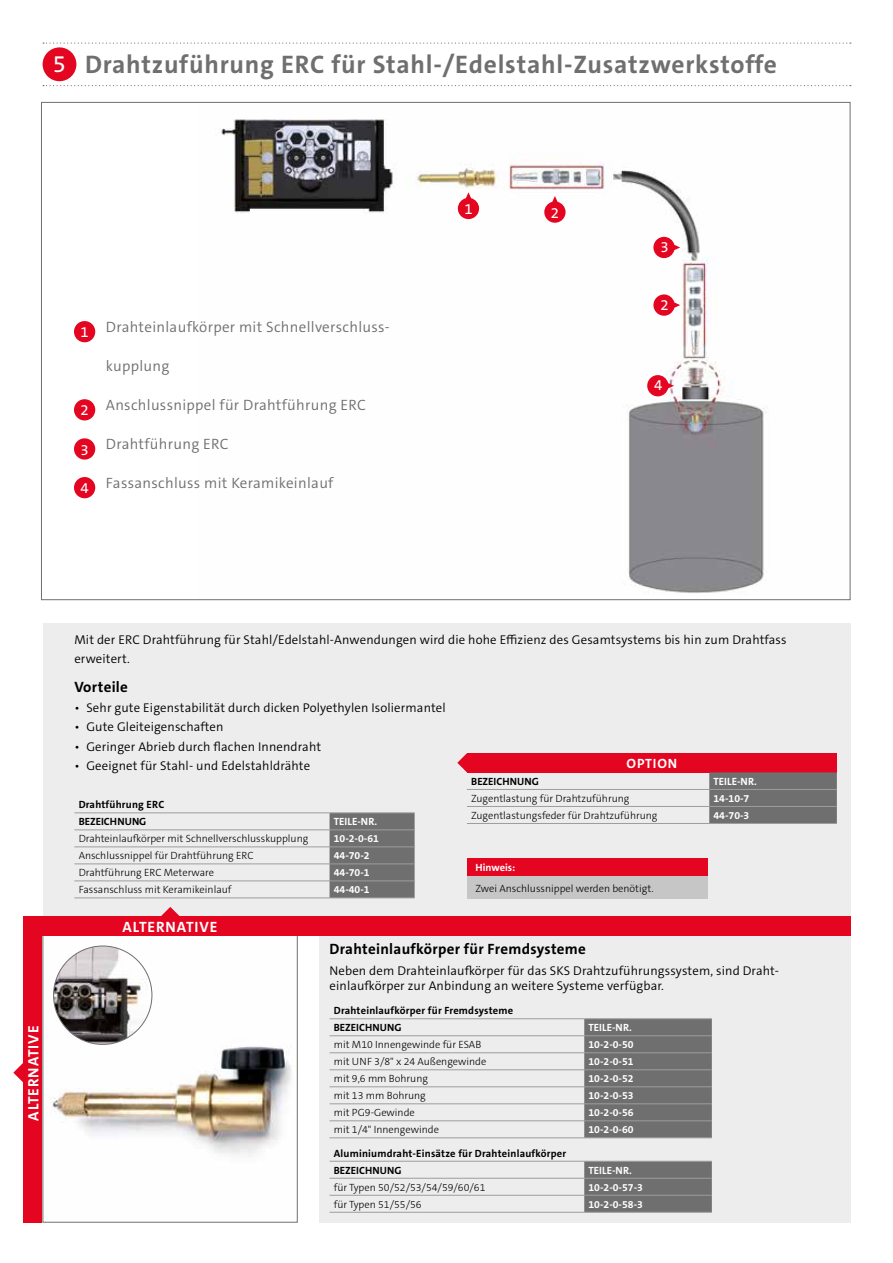
<style>
.page{position:relative;width:893px;height:1263px;background:#fff}
.page>*{position:absolute;margin:0;border:0;box-sizing:border-box;transform-origin:0 0}
.t1{font:700 25.5px "The Sans C5";letter-spacing:.03em;color:#706f6f}
.t2{font:300 15px "The Sans C5";letter-spacing:.02em;color:#706f6f}
.t3{font:700 15px "The Sans C5";letter-spacing:.02em;color:#000}
.t4{font:700 15px "The Sans C5";letter-spacing:.06em;color:#fff}
.t5{font:15px "The Sans C5";color:#fff}
.t6{font:700 13.5px "The Sans C5";letter-spacing:.06em;color:#fff}
.t7{font:300 12.75px/19.5px "The Sans C5";letter-spacing:.01em;color:#000}
.t8{font:300 10.5px "The Sans C5";color:#000}
.t9{font:700 10.5px "The Sans C5";color:#fff}
.t10{font:700 10.5px/17px "The Sans C5";letter-spacing:.02em;color:#000}
.t11{font:700 10.5px "The Sans C5";color:#000}
.s1{font-weight:400;font-size:24px;color:#fff}
</style>
<div class="page">
<svg style="left:43px;top:43px;width:808px;height:1px"></svg>
<svg style="left:43px;top:85px;width:808px;height:1px"></svg>
<div style="left:43px;top:47px;width:33px;height:34px;background:#e40521;border-radius:50%"></div>
<img style="left:219px;top:119px;width:545px;height:474px">
<div style="left:43px;top:623px;width:807px;height:294px;background:#ededed"></div>
<svg style="left:330px;top:813px;width:85px;height:84px;background:#717070"></svg>
<hr style="left:74px;top:812px;width:256px;height:1px;background:#9d9d9c">
<hr style="left:330px;top:812px;width:85px;height:1px;background:#9d9d9c">
<hr style="left:74px;top:829px;width:256px;height:1px;background:#9d9d9c">
<hr style="left:330px;top:829px;width:85px;height:1px;background:#9d9d9c">
<hr style="left:74px;top:846px;width:256px;height:1px;background:#9d9d9c">
<hr style="left:330px;top:846px;width:85px;height:1px;background:#9d9d9c">
<hr style="left:74px;top:863px;width:256px;height:1px;background:#9d9d9c">
<hr style="left:330px;top:863px;width:85px;height:1px;background:#9d9d9c">
<hr style="left:74px;top:880px;width:256px;height:1px;background:#9d9d9c">
<hr style="left:330px;top:880px;width:85px;height:1px;background:#9d9d9c">
<hr style="left:74px;top:897px;width:256px;height:1px;background:#9d9d9c">
<hr style="left:330px;top:897px;width:85px;height:1px;background:#9d9d9c">
<div style="left:74px;top:321px;width:21px;height:21px;background:#e40521;border-radius:50%"></div>
<div style="left:74px;top:477px;width:21px;height:21px;background:#e40521;border-radius:50%"></div>
<div style="left:74px;top:399px;width:21px;height:21px;background:#e40521;border-radius:50%"></div>
<div style="left:74px;top:438px;width:21px;height:22px;background:#e40521;border-radius:50%"></div>
<div style="left:319px;top:934px;width:531px;height:288px;background:#ededed"></div>
<svg style="left:584px;top:1019px;width:128px;height:118px;background:#717070"></svg>
<hr style="left:330px;top:1018px;width:254px;height:1px;background:#9d9d9c">
<hr style="left:584px;top:1018px;width:128px;height:1px;background:#9d9d9c">
<hr style="left:330px;top:1035px;width:254px;height:1px;background:#9d9d9c">
<hr style="left:584px;top:1035px;width:128px;height:1px;background:#9d9d9c">
<hr style="left:330px;top:1052px;width:254px;height:1px;background:#9d9d9c">
<hr style="left:584px;top:1052px;width:128px;height:1px;background:#9d9d9c">
<hr style="left:330px;top:1069px;width:254px;height:1px;background:#9d9d9c">
<hr style="left:330px;top:1086px;width:254px;height:1px;background:#9d9d9c">
<hr style="left:330px;top:1103px;width:254px;height:1px;background:#9d9d9c">
<hr style="left:330px;top:1120px;width:254px;height:1px;background:#9d9d9c">
<hr style="left:330px;top:1137px;width:254px;height:1px;background:#9d9d9c">
<hr style="left:584px;top:1069px;width:128px;height:1px;background:#9d9d9c">
<hr style="left:584px;top:1086px;width:128px;height:1px;background:#9d9d9c">
<hr style="left:584px;top:1103px;width:128px;height:1px;background:#9d9d9c">
<hr style="left:584px;top:1120px;width:128px;height:1px;background:#9d9d9c">
<hr style="left:584px;top:1137px;width:128px;height:1px;background:#9d9d9c">
<svg style="left:584px;top:1162px;width:128px;height:50px;background:#717070"></svg>
<hr style="left:330px;top:1161px;width:254px;height:1px;background:#9d9d9c">
<hr style="left:584px;top:1161px;width:128px;height:1px;background:#9d9d9c">
<hr style="left:330px;top:1178px;width:254px;height:1px;background:#9d9d9c">
<hr style="left:584px;top:1178px;width:128px;height:1px;background:#9d9d9c">
<hr style="left:330px;top:1195px;width:254px;height:1px;background:#9d9d9c">
<hr style="left:584px;top:1195px;width:128px;height:1px;background:#9d9d9c">
<hr style="left:330px;top:1212px;width:254px;height:1px;background:#9d9d9c">
<hr style="left:584px;top:1212px;width:128px;height:1px;background:#9d9d9c">
<svg style="left:13px;top:1063px;width:10px;height:19px"></svg>
<div style="left:23px;top:934px;width:20px;height:288px;background:#e40521"></div>
<img style="left:52px;top:947px;width:239px;height:210px">
<div style="left:43px;top:934px;width:255px;height:288px;border:1px solid #706f6f"></div>
<img style="left:54px;top:946px;width:98px;height:98px;border-radius:49px">
<svg style="left:458px;top:192px;width:21px;height:27px"></svg>
<svg style="left:544px;top:196px;width:22px;height:27px"></svg>
<svg style="left:653px;top:237px;width:27px;height:21px"></svg>
<svg style="left:653px;top:294px;width:27px;height:22px"></svg>
<svg style="left:647px;top:375px;width:27px;height:21px"></svg>
<div style="left:23px;top:916px;width:827px;height:20px;background:#e40521"></div>
<svg style="left:161px;top:907px;width:19px;height:9px"></svg>
<svg style="left:457px;top:753px;width:10px;height:19px"></svg>
<div style="left:467px;top:859px;width:241px;height:17px;background:#e40521"></div>
<div style="left:467px;top:876px;width:241px;height:22px;background:#c6c6c6"></div>
<div style="left:467px;top:753px;width:370px;height:19px;background:#e40521"></div>
<div style="left:709px;top:772px;width:128px;height:51px;background:#706f6f"></div>
<hr style="left:467px;top:789px;width:242px;height:1px;background:#9d9d9c">
<hr style="left:709px;top:789px;width:128px;height:1px;background:#9d9d9c">
<hr style="left:467px;top:806px;width:242px;height:1px;background:#9d9d9c">
<hr style="left:709px;top:806px;width:128px;height:1px;background:#9d9d9c">
<hr style="left:467px;top:823px;width:242px;height:1px;background:#9d9d9c">
<hr style="left:709px;top:823px;width:128px;height:1px;background:#9d9d9c">
<h1 class="t1" style="left:53px;top:48px;width:725px"><span class="s1">5</span> Drahtzuführung ERC für Stahl-/Edelstahl-Zusatzwerkstoffe</h1>
<h2 class="t5" style="left:80px;top:323px;width:10px">1</h2>
<h2 class="t5" style="left:80px;top:401px;width:10px">2</h2>
<h2 class="t5" style="left:80px;top:440px;width:10px">3</h2>
<h2 class="t5" style="left:80px;top:478px;width:10px">4</h2>
<h2 class="t2" style="left:106px;top:317px;width:285px">Drahteinlaufkörper mit Schnellverschluss-</h2>
<h2 class="t2" style="left:106px;top:356px;width:65px">kupplung</h2>
<h2 class="t2" style="left:106px;top:395px;width:262px">Anschlussnippel für Drahtführung ERC</h2>
<h2 class="t2" style="left:106px;top:434px;width:124px">Drahtführung ERC</h2>
<h2 class="t2" style="left:106px;top:473px;width:229px">Fassanschluss mit Keramikeinlauf</h2>
<h2 class="t5" style="left:464px;top:200px;width:10px">1</h2>
<h2 class="t5" style="left:551px;top:203px;width:10px">2</h2>
<h2 class="t5" style="left:660px;top:237px;width:10px">3</h2>
<h2 class="t5" style="left:660px;top:295px;width:10px">2</h2>
<h2 class="t5" style="left:654px;top:376px;width:10px">4</h2>
<h2 class="t4" style="left:24px;top:1121px;width:96px;rotate:-90deg">ALTERNATIVE</h2>
<p class="t7" style="left:74px;top:630px;width:714px">Mit der ERC Drahtführung für Stahl/Edelstahl-Anwendungen wird die hohe Effizienz des Gesamtsystems bis hin zum Drahtfass erweitert.</p>
<h2 class="t3" style="left:74px;top:678px;width:55px">Vorteile</h2>
<p class="t7" style="left:74px;top:698px;width:373px">• Sehr gute Eigenstabilität durch dicken Polyethylen Isoliermantel</p>
<p class="t7" style="left:74px;top:717px;width:151px">• Gute Gleiteigenschaften</p>
<p class="t7" style="left:74px;top:737px;width:248px">• Geringer Abrieb durch flachen Innendraht</p>
<p class="t7" style="left:74px;top:756px;width:237px">• Geeignet für Stahl- und Edelstahldrähte</p>
<p class="t10" style="left:79px;top:796px;width:87px">Drahtführung ERC<br>BEZEICHNUNG</p>
<p class="t6" style="left:627px;top:755px;width:52px">OPTION</p>
<p class="t11" style="left:471px;top:774px;width:69px">BEZEICHNUNG</p>
<p class="t9" style="left:713px;top:774px;width:45px">TEILE-NR.</p>
<p class="t8" style="left:471px;top:791px;width:160px">Zugentlastung für Drahtzuführung</p>
<p class="t9" style="left:713px;top:791px;width:37px">14-10-7</p>
<p class="t8" style="left:471px;top:808px;width:188px">Zugentlastungsfeder für Drahtzuführung</p>
<p class="t9" style="left:713px;top:808px;width:37px">44-70-3</p>
<p class="t9" style="left:334px;top:815px;width:45px">TEILE-NR.</p>
<p class="t8" style="left:79px;top:832px;width:231px">Drahteinlaufkörper mit Schnellverschlusskupplung</p>
<p class="t9" style="left:334px;top:832px;width:47px">10-2-0-61</p>
<p class="t8" style="left:79px;top:849px;width:176px">Anschlussnippel für Drahtführung ERC</p>
<p class="t9" style="left:334px;top:849px;width:37px">44-70-2</p>
<p class="t8" style="left:79px;top:866px;width:137px">Drahtführung ERC Meterware</p>
<p class="t9" style="left:334px;top:866px;width:37px">44-70-1</p>
<p class="t8" style="left:79px;top:883px;width:154px">Fassanschluss mit Keramikeinlauf</p>
<p class="t9" style="left:334px;top:883px;width:37px">44-40-1</p>
<h2 class="t4" style="left:123px;top:917px;width:96px">ALTERNATIVE</h2>
<p class="t9" style="left:475px;top:861px;width:41px">Hinweis:</p>
<p class="t8" style="left:475px;top:882px;width:180px">Zwei Anschlussnippel werden benötigt.</p>
<h2 class="t3" style="left:330px;top:939px;width:258px">Drahteinlaufkörper für Fremdsysteme</h2>
<p class="t7" style="left:330px;top:963px;width:451px;line-height:15px">Neben dem Drahteinlaufkörper für das SKS Drahtzuführungssystem, sind Draht&shy;einlaufkörper zur Anbindung an weitere Systeme verfügbar.</p>
<p class="t10" style="left:334px;top:1002px;width:181px">Drahteinlaufkörper für Fremdsysteme<br>BEZEICHNUNG</p>
<p class="t9" style="left:588px;top:1021px;width:45px">TEILE-NR.</p>
<p class="t8" style="left:334px;top:1038px;width:149px">mit M10 Innengewinde für ESAB</p>
<p class="t9" style="left:588px;top:1038px;width:47px">10-2-0-50</p>
<p class="t8" style="left:334px;top:1055px;width:154px">mit UNF 3/8" x 24 Außengewinde</p>
<p class="t9" style="left:588px;top:1055px;width:47px">10-2-0-51</p>
<p class="t8" style="left:334px;top:1072px;width:96px">mit 9,6 mm Bohrung</p>
<p class="t9" style="left:588px;top:1072px;width:47px">10-2-0-52</p>
<p class="t8" style="left:334px;top:1089px;width:94px">mit 13 mm Bohrung</p>
<p class="t9" style="left:588px;top:1089px;width:47px">10-2-0-53</p>
<p class="t8" style="left:334px;top:1106px;width:83px">mit PG9-Gewinde</p>
<p class="t9" style="left:588px;top:1106px;width:47px">10-2-0-56</p>
<p class="t8" style="left:334px;top:1123px;width:107px">mit 1/4" Innengewinde</p>
<p class="t9" style="left:588px;top:1123px;width:47px">10-2-0-60</p>
<p class="t10" style="left:334px;top:1145px;width:234px">Aluminiumdraht-Einsätze für Drahteinlaufkörper<br>BEZEICHNUNG</p>
<p class="t9" style="left:588px;top:1163px;width:45px">TEILE-NR.</p>
<p class="t8" style="left:334px;top:1180px;width:153px">für Typen 50/52/53/54/59/60/61</p>
<p class="t9" style="left:588px;top:1180px;width:56px">10-2-0-57-3</p>
<p class="t8" style="left:334px;top:1197px;width:89px">für Typen 51/55/56</p>
<p class="t9" style="left:588px;top:1197px;width:56px">10-2-0-58-3</p>
</div>
